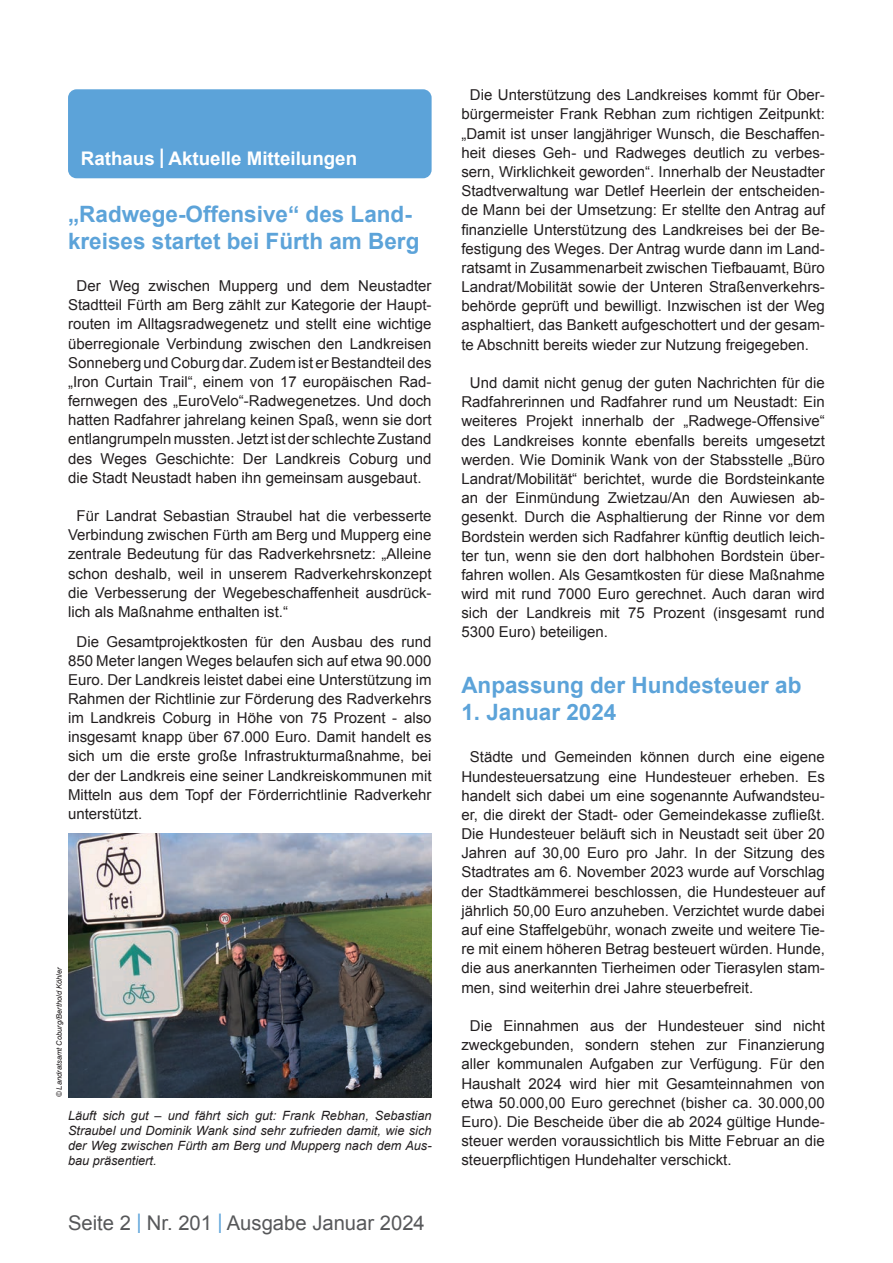
<style>
.page{position:relative;width:893px;height:1263px;background:#fff}
.page>*{position:absolute;margin:0;border:0;box-sizing:border-box;transform-origin:0 0}
.t1{font:700 22.5px/27px "Arial";color:#5ca3d9}
.t2{font:20.25px "Arial";color:#57585a}
.t3{font:700 18.75px "Arial";color:#fff}
.t4{font:15px/19.2px "Arial";color:#231f20;text-align:justify}
.t5{font:italic 12.75px/15px "Arial";color:#231f20;text-align:justify}
.t6{font:italic 7.5px "Arial";color:#231f20}
.s1{font-size:27px}
.s2{font-size:27px;color:#5ca3d9}
</style>
<div class="page">
<img style="left:68px;top:833px;width:364px;height:264px">
<div style="left:68px;top:89px;width:364px;height:89px;background:#5ca3d9;border-radius:9px"></div>
<p class="t3" style="left:81px;top:146px;width:278px">Rathaus <span class="s1">I</span> Aktuelle Mitteilungen</p>
<h1 class="t1" style="left:68px;top:201px;width:353px">„Radwege-Offensive“ des Land&shy;kreises startet bei Fürth am Berg</h1>
<p class="t4" style="left:68px;top:276px;width:365px;text-indent:9px">Der Weg zwischen Mupperg und dem Neustadter Stadtteil Fürth am Berg zählt zur Kategorie der Haupt&shy;routen im Alltagsradwegenetz und stellt eine wichtige überregionale Verbindung zwischen den Landkreisen Sonneberg und Coburg dar. Zudem ist er Bestandteil des „Iron Curtain Trail“, einem von 17 europäischen Rad&shy;fernwegen des „EuroVelo“-Radwegenetzes. Und doch hatten Radfahrer jahrelang keinen Spaß, wenn sie dort entlangrumpeln mussten. Jetzt ist der schlechte Zustand des Weges Geschichte: Der Landkreis Coburg und die Stadt Neustadt haben ihn gemeinsam ausgebaut.</p>
<p class="t4" style="left:68px;top:506px;width:365px;text-indent:9px">Für Landrat Sebastian Straubel hat die verbesserte Verbindung zwischen Fürth am Berg und Mupperg eine zentrale Bedeutung für das Radverkehrsnetz: „Alleine schon deshalb, weil in unserem Radverkehrskonzept die Verbesserung der Wegebeschaffenheit ausdrück&shy;lich als Maßnahme enthalten ist.“</p>
<p class="t4" style="left:68px;top:632px;width:365px;text-indent:9px">Die Gesamtprojektkosten für den Ausbau des rund 850 Meter langen Weges belaufen sich auf etwa 90.000<br>Euro. Der Landkreis leistet dabei eine Unterstützung im Rahmen der Richtlinie zur Förderung des Radverkehrs im Landkreis Coburg in Höhe von 75 Prozent - also insgesamt knapp über 67.000 Euro. Damit handelt es sich um die erste große Infrastrukturmaßnahme, bei der der Landkreis eine seiner Landkreiskommunen mit Mitteln aus dem Topf der Förderrichtlinie Radverkehr unterstützt.</p>
<p class="t6" style="left:54px;top:1097px;width:132px;rotate:-90deg">© Landratsamt Coburg/Berthold Köhler</p>
<p class="t5" style="left:68px;top:1108px;width:365px">Läuft sich gut – und fährt sich gut: Frank Rebhan, Sebastian Straubel und Dominik Wank sind sehr zufrieden damit, wie sich der Weg zwischen Fürth am Berg und Mupperg nach dem Aus&shy;bau präsentiert.</p>
<h2 class="t2" style="left:68px;top:1209px;width:358px">Seite 2 <span class="s2">I</span> Nr. 201 <span class="s2">I</span> Ausgabe Januar 2024</h2>
<p class="t4" style="left:461px;top:86px;width:365px;text-indent:9px">Die Unterstützung des Landkreises kommt für Ober&shy;bürgermeister Frank Rebhan zum richtigen Zeitpunkt: „Damit ist unser langjähriger Wunsch, die Beschaffen&shy;heit dieses Geh- und Radweges deutlich zu verbes&shy;sern, Wirklichkeit geworden“. Innerhalb der Neustadter Stadtverwaltung war Detlef Heerlein der entscheiden&shy;de Mann bei der Umsetzung: Er stellte den Antrag auf finanzielle Unterstützung des Landkreises bei der Be&shy;festigung des Weges. Der Antrag wurde dann im Land&shy;ratsamt in Zusammenarbeit zwischen Tiefbauamt, Büro Landrat/Mobilität sowie der Unteren Straßenverkehrs&shy;behörde geprüft und bewilligt. Inzwischen ist der Weg asphaltiert, das Bankett aufgeschottert und der gesam&shy;te Abschnitt bereits wieder zur Nutzung freigegeben.</p>
<p class="t4" style="left:461px;top:373px;width:365px;text-indent:9px">Und damit nicht genug der guten Nachrichten für die Radfahrerinnen und Radfahrer rund um Neustadt: Ein weiteres Projekt innerhalb der „Radwege-Offensive“ des Landkreises konnte ebenfalls bereits umgesetzt werden. Wie Dominik Wank von der Stabsstelle „Büro Landrat/Mobilität“ berichtet, wurde die Bordsteinkante an der Einmündung Zwietzau/An den Auwiesen ab&shy;gesenkt. Durch die Asphaltierung der Rinne vor dem Bordstein werden sich Radfahrer künftig deutlich leich&shy;ter tun, wenn sie den dort halbhohen Bordstein über&shy;fahren wollen. Als Gesamtkosten für diese Maßnahme wird mit rund 7000 Euro gerechnet. Auch daran wird sich der Landkreis mit 75 Prozent (insgesamt rund 5300 Euro) beteiligen.</p>
<h1 class="t1" style="left:461px;top:672px;width:342px">Anpassung der Hundesteuer ab</h1>
<h1 class="t1" style="left:461px;top:699px;width:157px">1. Januar 2024</h1>
<p class="t4" style="left:461px;top:748px;width:365px;text-indent:9px">Städte und Gemeinden können durch eine eigene Hundesteuersatzung eine Hundesteuer erheben. Es handelt sich dabei um eine sogenannte Aufwandsteu&shy;er, die direkt der Stadt- oder Gemeindekasse zufließt.<br>Die Hundesteuer beläuft sich in Neustadt seit über 20<br>Jahren auf 30,00 Euro pro Jahr. In der Sitzung des Stadtrates am 6. November 2023 wurde auf Vorschlag der Stadtkämmerei beschlossen, die Hundesteuer auf jährlich 50,00 Euro anzuheben. Verzichtet wurde dabei auf eine Staffelgebühr, wonach zweite und weitere Tie&shy;re mit einem höheren Betrag besteuert würden. Hunde, die aus anerkannten Tierheimen oder Tierasylen stam&shy;men, sind weiterhin drei Jahre steuerbefreit.</p>
<p class="t4" style="left:461px;top:1016px;width:365px;text-indent:9px">Die Einnahmen aus der Hundesteuer sind nicht zweckgebunden, sondern stehen zur Finanzierung aller kommunalen Aufgaben zur Verfügung. Für den Haushalt 2024 wird hier mit Gesamteinnahmen von etwa 50.000,00 Euro gerechnet (bisher ca. 30.000,00<br>Euro). Die Bescheide über die ab 2024 gültige Hunde&shy;steuer werden voraussichtlich bis Mitte Februar an die steuerpflichtigen Hundehalter verschickt.</p>
</div>
